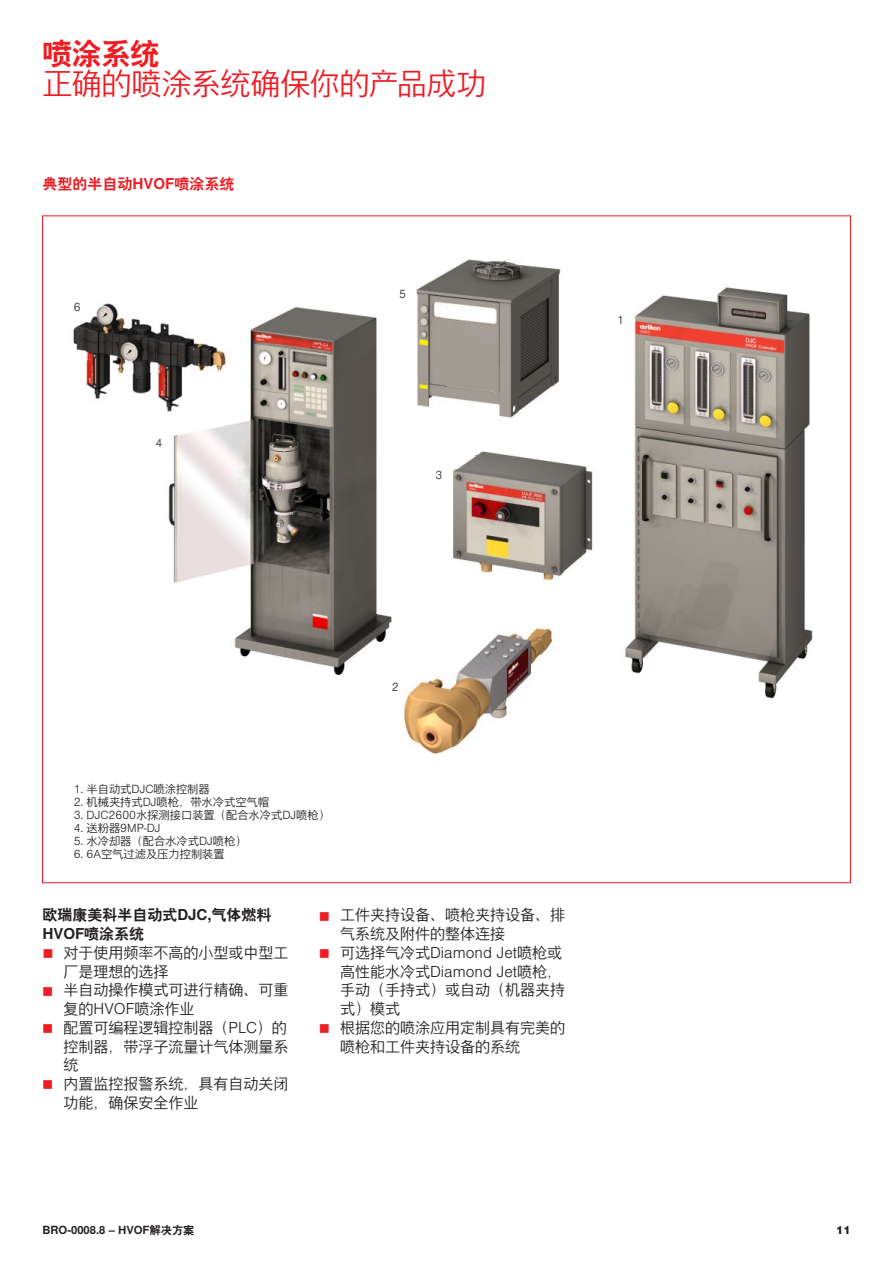
<style>
.page{position:relative;width:893px;height:1263px;background:#fff}
.page>*{position:absolute;margin:0;border:0;box-sizing:border-box;transform-origin:0 0}
.t1{font:300 30px "Nimbus Sans Global";letter-spacing:-.01em;color:#ee1d23}
.t2{font:700 30px "Nimbus Sans Global";color:#ee1d23}
.t3{font:300 15px/18.8px "Nimbus Sans Global";color:#231f20}
.t4{font:700 15px/18.8px "Nimbus Sans Global";color:#231f20}
.t5{font:700 15px "Nimbus Sans Global";color:#ee1d23}
.t6{font:300 11.25px "Nimbus Sans Global";color:#231f20}
.t7{font:700 11.25px "Nimbus Sans Global";color:#231f20}
.t8{font:800 11.25px "Helvetica Neue LT Com";color:#231f20}
.s1{color:#ee1d23}
</style>
<div class="page">
<img style="left:73px;top:259px;width:740px;height:496px">
<h1 class="t2" style="left:43px;top:36px;width:119px">喷涂系统</h1>
<h1 class="t1" style="left:43px;top:66px;width:445px">正确的喷涂系统确保你的产品成功</h1>
<p class="t5" style="left:43px;top:175px;width:193px">典型的半自动HVOF喷涂系统</p>
<p class="t6" style="left:74px;top:301px;width:8px">6</p>
<p class="t6" style="left:155px;top:436px;width:8px">4</p>
<p class="t6" style="left:399px;top:287px;width:8px">5</p>
<p class="t6" style="left:435px;top:469px;width:8px">3</p>
<p class="t6" style="left:617px;top:314px;width:8px">1</p>
<p class="t6" style="left:74px;top:782px;width:138px">1. 半自动式DJC喷涂控制器</p>
<p class="t6" style="left:74px;top:795px;width:197px">2. 机械夹持式DJ喷枪，带水冷式空气帽</p>
<p class="t6" style="left:74px;top:808px;width:258px">3. DJC2600水探测接口装置（配合水冷式DJ喷枪）</p>
<p class="t6" style="left:74px;top:822px;width:88px">4. 送粉器9MP-DJ</p>
<p class="t6" style="left:74px;top:835px;width:174px">5. 水冷却器（配合水冷式DJ喷枪）</p>
<p class="t6" style="left:74px;top:848px;width:152px">6. 6A空气过滤及压力控制装置</p>
<p class="t6" style="left:392px;top:681px;width:8px">2</p>
<p class="t4" style="left:42px;top:906px;width:231px">欧瑞康美科半自动式DJC,气体燃料<br>HVOF喷涂系统</p>
<p class="t3" style="left:64px;top:943px;width:227px;text-indent:-21px"><span class="s1">■</span> 对于使用频率不高的小型或中型工厂是理想的选择</p>
<p class="t3" style="left:64px;top:981px;width:226px;text-indent:-21px"><span class="s1">■</span> 半自动操作模式可进行精确、可重复的HVOF喷涂作业</p>
<p class="t3" style="left:64px;top:1018px;width:227px;text-align:justify;text-indent:-21px"><span class="s1">■</span> 配置可编程逻辑控制器（PLC）的控制器，带浮子流量计气体测量系统</p>
<p class="t3" style="left:64px;top:1075px;width:227px;text-indent:-21px"><span class="s1">■</span> 内置监控报警系统，具有自动关闭功能，确保安全作业</p>
<p class="t3" style="left:340px;top:906px;width:227px;text-indent:-21px"><span class="s1">■</span> 工件夹持设备、喷枪夹持设备、排气系统及附件的整体连接</p>
<p class="t3" style="left:340px;top:943px;width:226px;text-indent:-21px"><span class="s1">■</span> 可选择气冷式Diamond Jet喷枪或高性能水冷式Diamond Jet喷枪，手动（手持式）或自动（机器夹持式）模式</p>
<p class="t3" style="left:340px;top:1018px;width:226px;text-indent:-21px"><span class="s1">■</span> 根据您的喷涂应用定制具有完美的喷枪和工件夹持设备的系统</p>
<p class="t7" style="left:43px;top:1223px;width:154px">BRO-0008.8 – HVOF解决方案</p>
<p class="t8" style="left:836px;top:1223px;width:16px">11</p>
</div>
